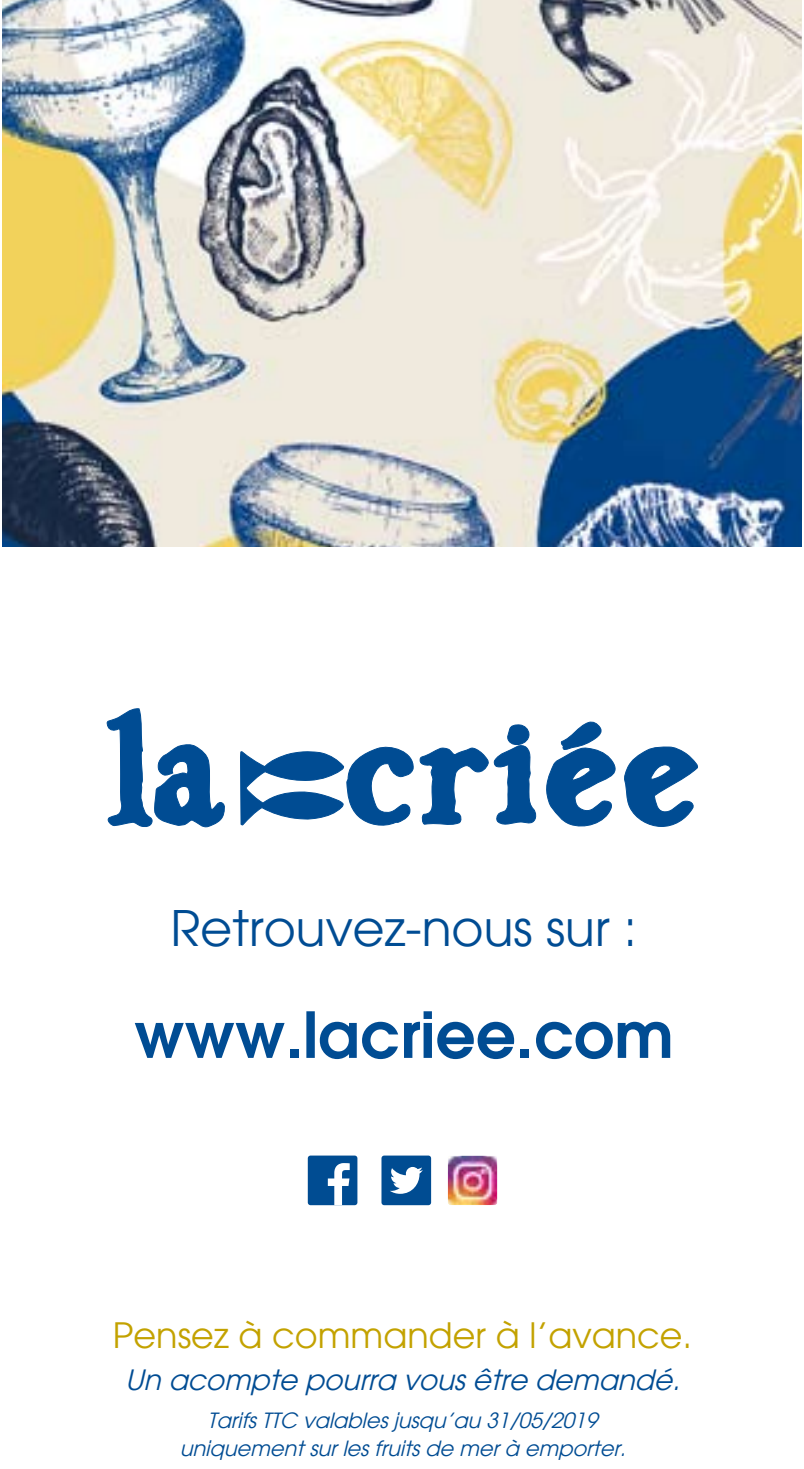
<style>
.page{position:relative;width:804px;height:1469px;background:#fff}
.page>*{position:absolute;margin:0;border:0;box-sizing:border-box;transform-origin:0 0}
.t1{font:600 63px "Avant Garde";color:#004c93}
.t2{font:49px "Avant Garde";color:#004c93}
.t3{font:35px "Avant Garde";color:#c3a200}
.t4{font:italic 28px "Avant Garde";color:#004c93}
.t5{font:italic 21px/28px "Avant Garde";color:#004c93;text-align:center}
</style>
<div class="page">
<svg style="left:420px;top:747px;width:68px;height:78px"></svg>
<svg style="left:494px;top:724px;width:43px;height:101px"></svg>
<svg style="left:546px;top:721px;width:152px;height:106px"></svg>
<svg style="left:240px;top:746px;width:174px;height:80px"></svg>
<svg style="left:106px;top:708px;width:119px;height:120px"></svg>
<div style="left:381px;top:1155px;width:50px;height:50px;background:#004c92;border-radius:3px"></div>
<svg style="left:390px;top:1167px;width:33px;height:26px"></svg>
<div style="left:308px;top:1155px;width:49px;height:50px;background:#004c92;border-radius:3px"></div>
<svg style="left:328px;top:1163px;width:22px;height:42px"></svg>
<img style="left:448px;top:1155px;width:49px;height:50px;border-radius:3px">
<img style="left:2px;top:1px;width:800px;height:546px">
<p class="t2" style="left:171px;top:898px;width:467px">Retrouvez-nous sur :</p>
<p class="t1" style="left:134px;top:992px;width:541px">www.lacriee.com</p>
<p class="t3" style="left:113px;top:1313px;width:581px">Pensez à commander à l’avance.</p>
<p class="t4" style="left:125px;top:1362px;width:564px">Un acompte pourra vousêtre demandé.</p>
<p class="t5" style="left:180px;top:1406px;width:453px">TarifsTTC valablesjusqu’au 31/05/2019 uniquementsurlesfruitsde merà emporter.</p>
</div>
